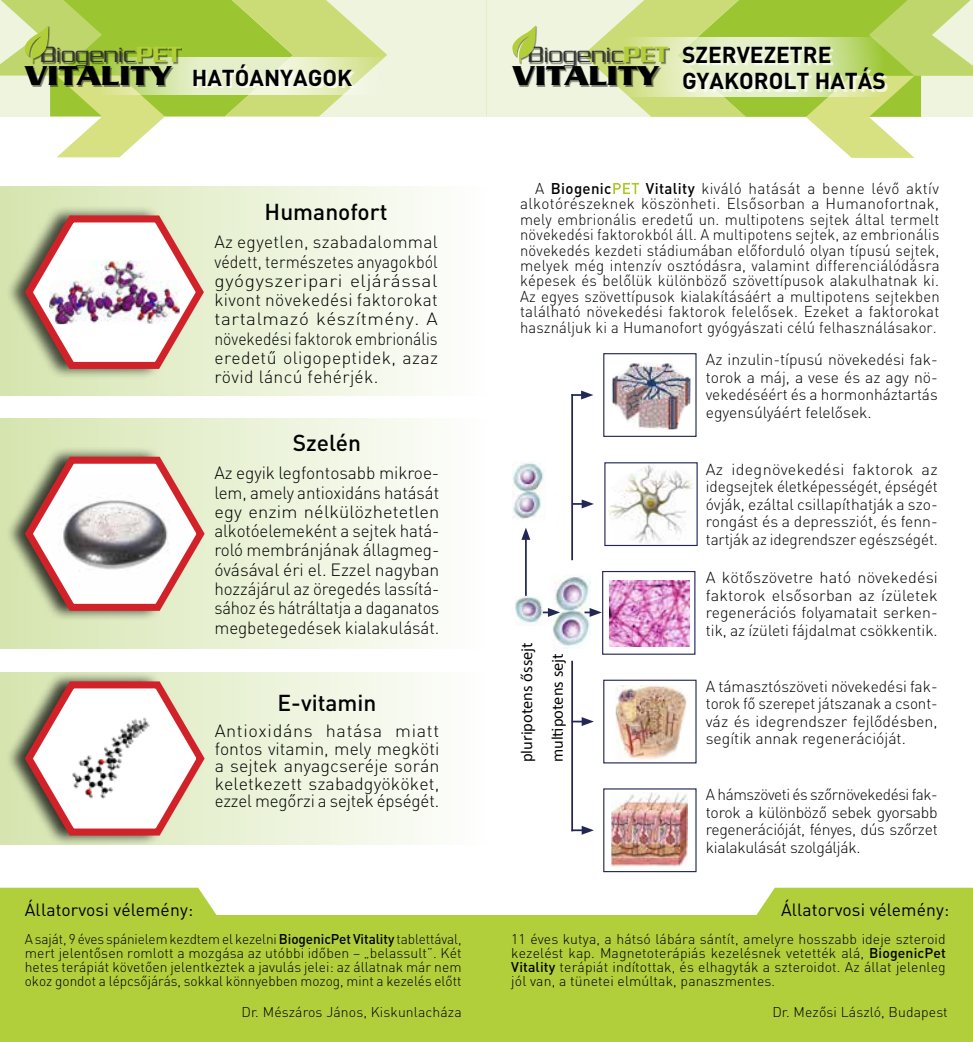
<style>
.page{position:relative;width:973px;height:1042px;background:#fff}
.page>*{position:absolute;margin:0;border:0;box-sizing:border-box;transform-origin:0 0}
.t1{font:700 29.57px "Serpentine Std";color:#000}
.t2{font:300 23.97px "Serpentine Std";color:#333132}
.t3{font:700 22.75px/26.2px "DIN Pro";color:#000}
.t4{font:500 22.75px "DIN Pro";color:#000}
.t5{font:300 17.5px/19.2px "DIN Pro";letter-spacing:-.005em;color:#000;text-align:justify}
.t6{font:17.5px "DIN Pro";letter-spacing:.01em;color:#000}
.t7{font:16.45px/30.6px "Calibri";color:#000}
.t8{font:300 15.75px/17.5px "DIN Pro";letter-spacing:-.005em;color:#000;text-align:justify}
.t9{font:300 15.58px/15.4px "DIN Pro";letter-spacing:.01em;color:#000;text-align:justify}
.t10{font:300 14px/14px "DIN Pro";letter-spacing:.01em;color:#000;text-align:justify}
.s1{font-weight:500;color:#b2ce39}
.s2{font-weight:500;font-size:15.4px}
.s3{font-weight:500;font-size:15.4px;color:#fff}
.s4{font-weight:500}
</style>
<div class="page">
<div style="left:0;top:0;width:486px;height:117px;background:#eef4de"></div>
<div style="left:486px;top:0;width:486px;height:117px;background:#eef4de"></div>
<div style="left:0;top:915px;width:486px;height:127px;background:#b1ce3b"></div>
<svg style="left:0;top:887px;width:217px;height:28px;background:#b6d148"></svg>
<div style="left:486px;top:915px;width:486px;height:127px;background:#b1ce3b"></div>
<svg style="left:756px;top:887px;width:216px;height:28px;background:#b6d148"></svg>
<img style="left:515px;top:597px;width:27px;height:28px">
<img style="left:512px;top:462px;width:33px;height:57px">
<img style="left:552px;top:576px;width:38px;height:72px">
<hr style="left:525px;top:537px;width:1px;height:59px;background:#222853">
<svg style="left:521px;top:527px;width:9px;height:13px"></svg>
<svg style="left:542px;top:608px;width:18px;height:9px"></svg>
<svg style="left:584px;top:608px;width:17px;height:9px"></svg>
<svg style="left:573px;top:717px;width:21px;height:9px"></svg>
<svg style="left:573px;top:499px;width:21px;height:9px"></svg>
<svg style="left:573px;top:390px;width:20px;height:9px"></svg>
<svg style="left:571px;top:826px;width:23px;height:9px"></svg>
<hr style="left:571px;top:394px;width:2px;height:166px;background:#222853">
<hr style="left:571px;top:661px;width:2px;height:170px;background:#222853">
<img style="left:609px;top:580px;width:80px;height:67px">
<div style="left:602px;top:571px;width:93px;height:84px;border:1px solid #222853"></div>
<img style="left:615px;top:686px;width:72px;height:74px">
<div style="left:603px;top:680px;width:93px;height:83px;border:1px solid #222853"></div>
<img style="left:608px;top:465px;width:85px;height:78px">
<div style="left:604px;top:462px;width:93px;height:84px;border:1px solid #222853"></div>
<div style="left:603px;top:353px;width:93px;height:84px;border:1px solid #222853"></div>
<img style="left:611px;top:363px;width:80px;height:67px">
<img style="left:611px;top:792px;width:76px;height:74px">
<div style="left:603px;top:788px;width:93px;height:84px;border:1px solid #222853"></div>
<svg style="left:615px;top:0;width:356px;height:158px"></svg>
<svg style="left:536px;top:37px;width:436px;height:60px"></svg>
<div style="left:684px;top:49px;width:203px;height:43px;background:#fff;opacity:.75"></div>
<svg style="left:0;top:672px;width:428px;height:173px;fill:#f0f5e2"></svg>
<div style="left:5px;top:671px;width:199px;height:175px;background:#000;opacity:.75"></div>
<svg style="left:21px;top:675px;width:188px;height:164px"></svg>
<div style="left:0;top:419px;width:486px;height:230px;background:linear-gradient(to right,#d5e5af,#fefefe)"></div>
<div style="left:5px;top:446px;width:199px;height:175px;background:#000;opacity:.75"></div>
<svg style="left:21px;top:451px;width:188px;height:163px"></svg>
<img style="left:41px;top:475px;width:148px;height:118px">
<div style="left:0;top:186px;width:486px;height:209px;background:linear-gradient(to right,#d5e5af,#fefefe)"></div>
<div style="left:5px;top:205px;width:198px;height:174px;background:#000;opacity:.7"></div>
<svg style="left:21px;top:209px;width:187px;height:163px"></svg>
<img style="left:49px;top:260px;width:130px;height:64px">
<div style="left:513px;top:26px;width:156px;height:60px;background:#000;opacity:.5"></div>
<svg style="left:512px;top:25px;width:24px;height:38px"></svg>
<svg style="left:0;top:0;width:387px;height:157px"></svg>
<h2 class="t2" style="left:40px;top:41px;width:142px">Biogenic<span class="s1">PET</span></h2>
<h1 class="t1" style="left:25px;top:58px;width:148px">VITALITY</h1>
<h3 class="t3" style="left:192px;top:63px;width:162px">HATÓANYAGOK</h3>
<h3 class="t4" style="left:264px;top:197px;width:124px">Humanofort</h3>
<p class="t5" style="left:214px;top:232px;width:225px">Az egyetlen, szabadalommal védett, természetes anyagokból gyógyszeripari eljárással kivont növekedési faktorokat tartalmazó készítmény. A növekedési faktorok embrionális eredetű oligopeptidek, azaz rövid láncú fehérjék.</p>
<h3 class="t4" style="left:293px;top:428px;width:70px">Szelén</h3>
<p class="t5" style="left:214px;top:463px;width:226px">Az egyik legfontosabb mikroe&shy;lem, amely antioxidáns hatását egy enzim nélkülözhetetlen alkotóelemeként a sejtek hatá&shy;roló membránjának állagmeg&shy;óvásával éri el. Ezzel nagyban hozzájárul az öregedés lassítá&shy;sához és hátráltatja a daganatos megbetegedések kialakulását.</p>
<h3 class="t4" style="left:277px;top:687px;width:100px">E-vitamin</h3>
<p class="t5" style="left:215px;top:721px;width:226px;line-height:17.5px">Antioxidáns hatása miatt fontos vitamin, mely megköti a sejtek anyagcseréje során keletkezett szabadgyököket, ezzel megőrzi a sejtek épségét.</p>
<h2 class="t2" style="left:527px;top:41px;width:142px">Biogenic<span class="s1">PET</span></h2>
<h1 class="t1" style="left:512px;top:58px;width:148px">VITALITY</h1>
<h3 class="t3" style="left:682px;top:41px;width:205px">SZERVEZETRE<br>GYAKOROLT HATÁS</h3>
<p class="t9" style="left:520px;top:180px;width:421px;text-indent:15px">A <span class="s2">Biogenic</span><span class="s3">PET</span> <span class="s2">Vitality</span> kiváló hatását a benne lévő aktív alkotórészeknek köszönheti. Elsősorban a Humanofortnak, mely embrionális eredetű un. multipotens sejtek által termelt növekedési faktorokból áll. A multipotens sejtek, az embrionális növekedés kezdeti stádiumában előforduló olyan típusú sejtek, melyek még intenzív osztódásra, valamint differenciálódásra képesek és belőlük különböző szövettípusok alakulhatnak ki.<br>Az egyes szövettípusok kialakításáért a multipotens sejtekben található növekedési faktorok felelősek. Ezeket a faktorokat használjuk ki a Humanofort gyógyászati célú felhasználásakor.</p>
<p class="t8" style="left:705px;top:350px;width:233px">Az inzulin-típusú növekedési fak&shy;torok a máj, a vese és az agy nö&shy;vekedéséért és a hormonháztartás egyensúlyáért felelősek.</p>
<p class="t8" style="left:705px;top:460px;width:233px">Az idegnövekedési faktorok az idegsejtek életképességét, épségét óvják, ezáltal csillapíthatják a szo&shy;rongást és a depressziót, és fenn&shy;tartják az idegrendszer egészségét.</p>
<p class="t7" style="left:511px;top:762px;width:121px;rotate:-90deg">pluripotens őssejt multipotens sejt</p>
<p class="t8" style="left:705px;top:568px;width:233px">A kötőszövetre ható növekedési faktorok elsősorban az ízületek regenerációs folyamatait serken&shy;tik, az ízületi fájdalmat csökkentik.</p>
<p class="t8" style="left:705px;top:676px;width:233px">A támasztószöveti növekedési fak&shy;torok fő szerepet játszanak a csont&shy;váz és idegrendszer fejlődésben, segítik annak regenerációját.</p>
<p class="t8" style="left:705px;top:785px;width:233px">A hámszöveti és szőrnövekedési fak&shy;torok a különböző sebek gyorsabb regenerációját, fényes, dús szőrzet kialakulását szolgálják.</p>
<p class="t6" style="left:25px;top:897px;width:170px">Állatorvosi vélemény:</p>
<p class="t6" style="left:780px;top:897px;width:170px">Állatorvosi vélemény:</p>
<p class="t10" style="left:25px;top:931px;width:438px">A saját, 9 éves spánielem kezdtem el kezelni <span class="s4">BiogenicPet Vitality</span> tablettával, mert jelentősen romlott a mozgása az utóbbi időben – „belassult”. Két hetes terápiát követően jelentkeztek a javulás jelei: az állatnak már nem okoz gondot a lépcsőjárás, sokkal könnyebben mozog, mint a kezelés előtt</p>
<p class="t10" style="left:511px;top:931px;width:436px">11 éves kutya, a hátsó lábára sántít, amelyre hosszabb ideje szteroid kezelést kap. Magnetoterápiás kezelésnek vetették alá, <span class="s4">BiogenicPet Vitality</span> terápiát indítottak, és elhagyták a szteroidot. Az állat jelenleg jól van, a tünetei elmúltak, panaszmentes.</p>
<p class="t10" style="left:241px;top:1004px;width:221px">Dr. Mészáros János, Kiskunlacháza</p>
<p class="t10" style="left:772px;top:1004px;width:177px">Dr. Mezősi László, Budapest</p>
</div>
